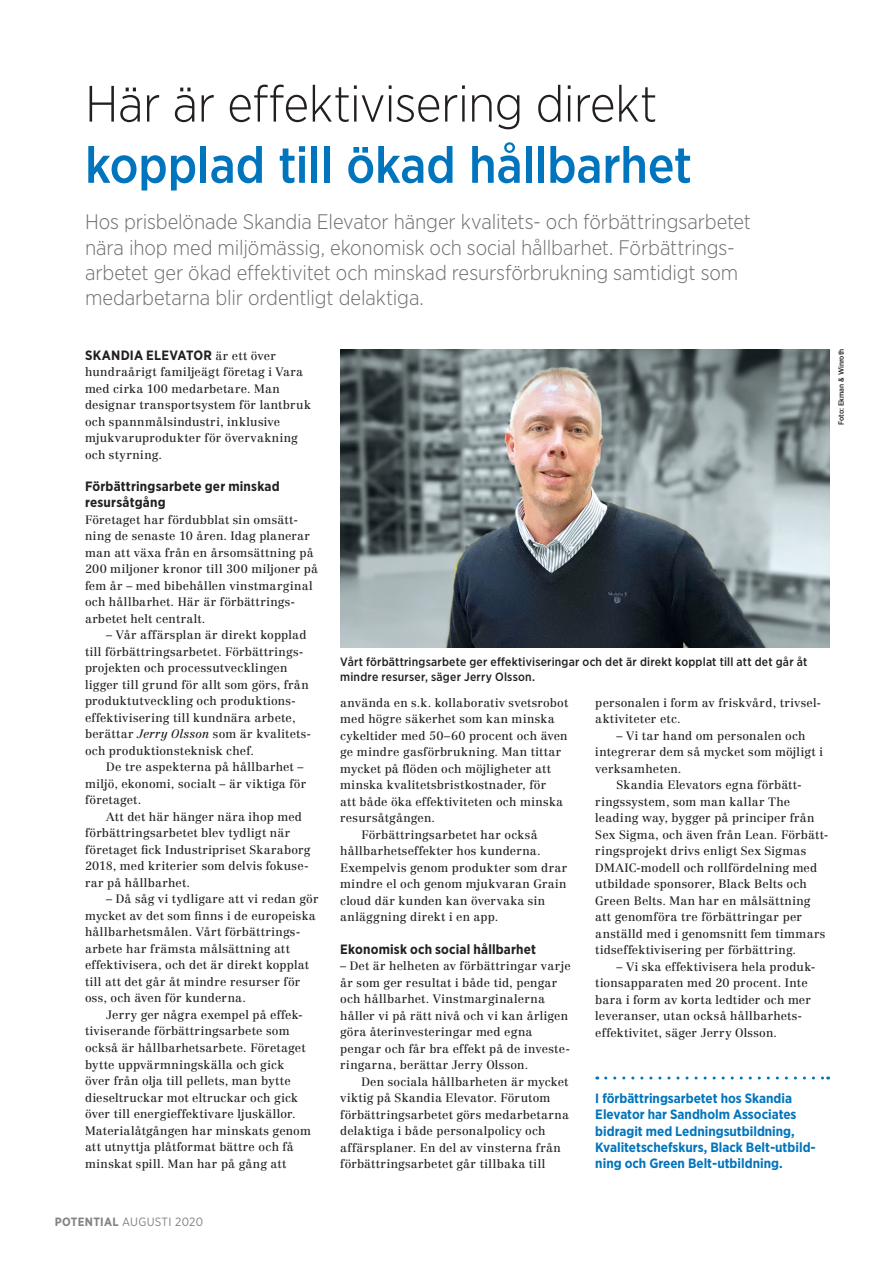
<style>
.page{position:relative;width:893px;height:1263px;background:#fff}
.page>*{position:absolute;margin:0;border:0;box-sizing:border-box;transform-origin:0 0}
.Rubrik_light{font:300 51px "Gotham Narrow";letter-spacing:-.015em;color:#231f20}
.Rubrik_light-2{font:500 51px "Gotham Narrow";letter-spacing:-.005em;color:#0075bd}
.Ingress{font:300 21px/25.2px "Gotham Narrow";letter-spacing:-.005em;color:#6c6d70}
.Utbildningsnot{font:700 13.5px/16.2px "Gotham Narrow";color:#0075bd}
.Mellanrubrik{font:700 13.5px/16.2px "Gotham Narrow";letter-spacing:.015em;color:#231f20}
.Brödtext{font:700 13.5px "Gotham Narrow";letter-spacing:.015em;color:#231f20}
.Brödtext_indrag{font:12px/16.5px "Centennial";letter-spacing:.015em;color:#231f20}
.Brödtext-2{font:12px/16.5px "Centennial";letter-spacing:.02em;color:#231f20}
.Bildtext_liten{font:500 12px/14.4px "Gotham Narrow";letter-spacing:.02em;color:#231f20}
.t1{font:12px "Gotham Narrow";letter-spacing:.025em;color:#808285}
.Fotobyline{font:500 7.5px "Gotham Narrow";color:#231f20}
.s1{font-family:"Centennial";font-weight:400;font-size:12px}
.s2{font-style:italic}
.s3{font-weight:700}
</style>
<div class="page">
<svg style="left:606px;top:1076px;width:223px;height:3px"></svg>
<img style="left:340px;top:349px;width:489px;height:298px">
<p class="Rubrik_light" style="left:85px;top:72px;width:574px">Här är effektivisering direkt</p>
<p class="Rubrik_light-2" style="left:85px;top:133px;width:608px">kopplad till ökad hållbarhet</p>
<p class="Ingress" style="left:85px;top:209px;width:667px">Hos prisbelönade Skandia Elevator hänger kvalitets- och förbättringsarbetet nära ihop med miljömässig, ekonomisk och social hållbarhet. Förbättrings&shy;arbetet ger ökad effektivitet och minskad resursförbrukning samtidigt som medarbetarna blir ordentligt delaktiga.</p>
<p class="Brödtext" style="left:85px;top:346px;width:192px">SKANDIA ELEVATOR <span class="s1">är ett över</span></p>
<p class="Brödtext-2" style="left:85px;top:363px;width:227px">hundraårigt familjeägt företag i Vara med cirka 100 medarbetare. Man designar transportsystem för lantbruk och spannmålsindustri, inklusive mjukvaruprodukter för övervakning och styrning.</p>
<p class="Mellanrubrik" style="left:85px;top:478px;width:196px">Förbättringsarbete ger minskad resursåtgång</p>
<p class="Brödtext-2" style="left:85px;top:511px;width:235px">Företaget har fördubblat sin omsätt&shy;ning de senaste 10 åren. Idag planerar man att växa från en årsomsättning på 200 miljoner kronor till 300 miljoner på fem år – med bibehållen vinstmarginal och hållbarhet. Här är förbättrings&shy;arbetet helt centralt.</p>
<p class="Brödtext_indrag" style="left:85px;top:627px;width:226px;text-indent:21px">– Vår affärsplan är direkt kopplad till förbättringsarbetet. Förbättrings&shy;projekten och processutvecklingen ligger till grund för allt som görs, från produktutveckling och produktions&shy;effektivisering till kundnära arbete, berättar <span class="s2">Jerry Olsson</span> som är kvalitets&shy;och produktionsteknisk chef.</p>
<p class="Brödtext_indrag" style="left:85px;top:759px;width:223px;text-indent:21px">De tre aspekterna på hållbarhet – miljö, ekonomi, socialt – är viktiga för företaget.</p>
<p class="Brödtext_indrag" style="left:85px;top:808px;width:227px;text-indent:21px">Att det här hänger nära ihop med förbättringsarbetet blev tydligt när företaget fick Industripriset Skaraborg 2018, med kriterier som delvis fokuse&shy;rar på hållbarhet.</p>
<p class="Brödtext_indrag" style="left:85px;top:891px;width:235px;text-indent:21px">– Då såg vi tydligare att vi redan gör mycket av det som finns i de europeiska hållbarhetsmålen. Vårt förbättrings&shy;arbete har främsta målsättning att effektivisera, och det är direkt kopplat till att det går åt mindre resurser för oss, och även för kunderna.</p>
<p class="Brödtext_indrag" style="left:85px;top:1006px;width:227px;text-indent:21px">Jerry ger några exempel på effek&shy;tiviserande förbättringsarbete som också är hållbarhetsarbete. Företaget bytte uppvärmningskälla och gick över från olja till pellets, man bytte dieseltruckar mot eltruckar och gick över till energieffektivare ljuskällor.<br>Materialåtgången har minskats genom att utnyttja plåtformat bättre och få minskat spill. Man har på gång att</p>
<p class="Fotobyline" style="left:836px;top:425px;width:78px;rotate:-90deg">Foto: Ekman &amp; Winroth</p>
<p class="Bildtext_liten" style="left:340px;top:655px;width:469px">Vårt förbättringsarbete ger effektiviseringar och det är direkt kopplat till att det går åt mindre resurser, säger Jerry Olsson.</p>
<p class="Brödtext_indrag" style="left:340px;top:694px;width:230px">använda en s.k. kollaborativ svetsrobot med högre säkerhet som kan minska cykeltider med 50–60 procent och även ge mindre gasförbrukning. Man tittar mycket på flöden och möjligheter att minska kvalitetsbristkostnader, för<br>att både öka effektiviteten och minska resursåtgången.</p>
<p class="Brödtext_indrag" style="left:340px;top:826px;width:229px;text-indent:21px">Förbättringsarbetet har också hållbarhetseffekter hos kunderna.<br>Exempelvis genom produkter som drar mindre el och genom mjukvaran Grain cloud där kunden kan övervaka sin anläggning direkt i en app.</p>
<p class="Mellanrubrik" style="left:340px;top:941px;width:197px">Ekonomisk och social hållbarhet</p>
<p class="Brödtext-2" style="left:340px;top:958px;width:232px">– Det är helheten av förbättringar varje år som ger resultat i både tid, pengar och hållbarhet. Vinstmarginalerna håller vi på rätt nivå och vi kan årligen göra återinvesteringar med egna pengar och får bra effekt på de investe&shy;ringarna, berättar Jerry Olsson.</p>
<p class="Brödtext_indrag" style="left:340px;top:1073px;width:230px;text-indent:21px">Den sociala hållbarheten är mycket viktig på Skandia Elevator. Förutom förbättringsarbetet görs medarbetarna delaktiga i både personalpolicy och affärsplaner. En del av vinsterna från förbättringsarbetet går tillbaka till</p>
<p class="Brödtext_indrag" style="left:595px;top:694px;width:227px">personalen i form av friskvård, trivsel&shy;aktiviteter etc.</p>
<p class="Brödtext_indrag" style="left:595px;top:727px;width:229px;text-indent:21px">– Vi tar hand om personalen och integrerar dem så mycket som möjligt i verksamheten.</p>
<p class="Brödtext_indrag" style="left:595px;top:776px;width:235px;text-indent:21px">Skandia Elevators egna förbätt&shy;ringssystem, som man kallar The leading way, bygger på principer från Sex Sigma, och även från Lean. Förbätt&shy;ringsprojekt drivs enligt Sex Sigmas DMAIC-modell och rollfördelning med utbildade sponsorer, Black Belts och Green Belts. Man har en målsättning att genomföra tre förbättringar per anställd med i genomsnitt fem timmars tidseffektivisering per förbättring.</p>
<p class="Brödtext_indrag" style="left:595px;top:958px;width:222px;text-indent:21px">– Vi ska effektivisera hela produk&shy;tionsapparaten med 20 procent. Inte bara i form av korta ledtider och mer leveranser, utan också hållbarhets&shy;effektivitet, säger Jerry Olsson.</p>
<p class="Utbildningsnot" style="left:595px;top:1090px;width:222px">I förbättringsarbetet hos Skandia Elevator har Sandholm Associates bidragit med Ledningsutbildning, Kvalitetschefskurs, Black Belt-utbild&shy;ning och Green Belt-utbildning.</p>
<p class="t1" style="left:55px;top:1214px;width:150px"><span class="s3">POTENTIAL</span> AUGUSTI 2020</p>
</div>
